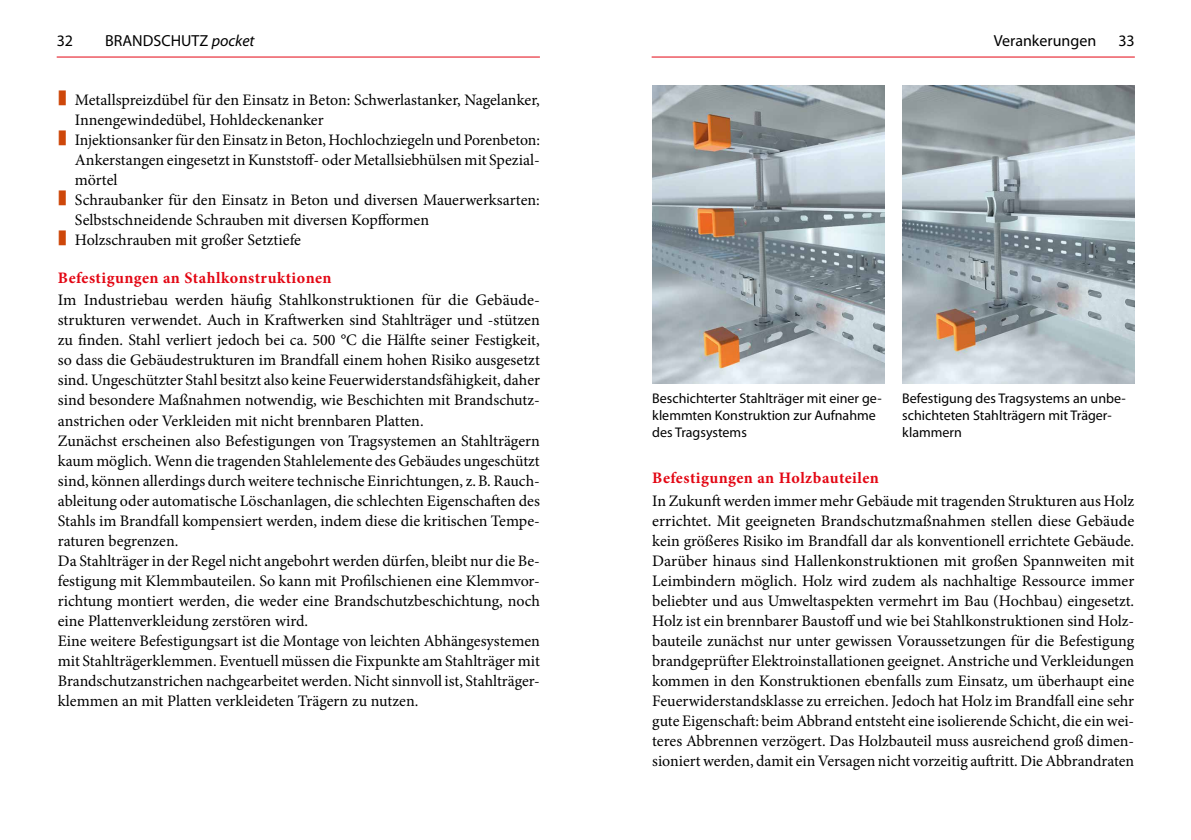
<style>
.page{position:relative;width:1191px;height:840px;background:#fff}
.page>*{position:absolute;margin:0;border:0;box-sizing:border-box;transform-origin:0 0}
.t1{font:16px/20px "Minion Pro";color:#000}
.t2{font:700 16px "Minion Pro";letter-spacing:.025em;color:#e30613}
.t3{font:16px "Myriad Pro";color:#000}
.t4{font:14px/16.8px "Myriad Pro";color:#000}
.s1{font-style:italic}
</style>
<div class="page">
<hr style="left:651px;top:56px;width:483px;height:1px;background:#e30613">
<hr style="left:57px;top:56px;width:483px;height:1px;background:#e30613">
<img style="left:652px;top:85px;width:232px;height:298px">
<img style="left:902px;top:85px;width:232px;height:298px">
<p class="t3" style="left:993px;top:31px;width:104px">Verankerungen</p>
<p class="t3" style="left:57px;top:31px;width:18px">32</p>
<p class="t3" style="left:105px;top:31px;width:151px">BRANDSCHUTZ <span class="s1">pocket</span></p>
<p class="t3" style="left:1118px;top:31px;width:18px">33</p>
<p class="t1" style="left:75px;top:90px;width:466px">Metallspreizdübel für den Einsatz in Beton: Schwerlastanker, Nagelanker, Innengewindedübel, Hohldeckenanker<br>Injektionsanker für den Einsatz in Beton, Hochlochziegeln und Porenbeton:<br>Ankerstangen eingesetzt in Kunststoff- oder Metallsiebhülsen mit Spezial&shy;mörtel<br>Schraubanker für den Einsatz in Beton und diversen Mauerwerksarten:<br>Selbstschneidende Schrauben mit diversen Kopfformen<br>Holzschrauben mit großer Setztiefe</p>
<p class="t2" style="left:58px;top:266px;width:275px">Befestigungen an Stahlkonstruktionen</p>
<p class="t1" style="left:58px;top:290px;width:484px">Im Industriebau werden häufig Stahlkonstruktionen für die Gebäude&shy;strukturen verwendet. Auch in Kraftwerken sind Stahlträger und -stützen zu finden. Stahl verliert jedoch bei ca. 500 °C die Hälfte seiner Festigkeit, so dass die Gebäudestrukturen im Brandfall einem hohen Risiko ausgesetzt sind. Ungeschützter Stahl besitzt also keine Feuerwiderstandsfähigkeit, daher sind besondere Maßnahmen notwendig, wie Beschichten mit Brandschutz&shy;anstrichen oder Verkleiden mit nicht brennbaren Platten.<br>Zunächst erscheinen also Befestigungen von Tragsystemen an Stahlträgern kaum möglich. Wenn die tragenden Stahlelemente des Gebäudes ungeschützt sind, können allerdings durch weitere technische Einrichtungen, z.B. Rauch&shy;ableitung oder automatische Löschanlagen, die schlechten Eigenschaften des Stahls im Brandfall kompensiert werden, indem diese die kritischen Tempe&shy;raturen begrenzen.<br>Da Stahlträger in der Regel nicht angebohrt werden dürfen, bleibt nur die Be&shy;festigung mit Klemmbauteilen. So kann mit Profilschienen eine Klemmvor&shy;richtung montiert werden, die weder eine Brandschutzbeschichtung, noch eine Plattenverkleidung zerstören wird.<br>Eine weitere Befestigungsart ist die Montage von leichten Abhängesystemen mit Stahlträgerklemmen. Eventuell müssen die Fixpunkte am Stahlträger mit Brandschutzanstrichen nachgearbeitet werden. Nicht sinnvoll ist, Stahlträger&shy;klemmen an mit Platten verkleideten Trägern zu nutzen.</p>
<p class="t4" style="left:652px;top:390px;width:231px">Beschichterter Stahlträger mit einer ge&shy;klemmten Konstruktion zur Aufnahme des Tragsystems</p>
<p class="t4" style="left:902px;top:390px;width:225px">Befestigung des Tragsystems an unbe&shy;schichteten Stahlträgern mit Träger&shy;klammern</p>
<p class="t2" style="left:652px;top:466px;width:228px">Befestigungen an Holzbauteilen</p>
<p class="t1" style="left:652px;top:490px;width:483px;text-align:justify">In Zukunft werden immer mehr Gebäude mit tragenden Strukturen aus Holz errichtet. Mit geeigneten Brandschutzmaßnahmen stellen diese Gebäude kein größeres Risiko im Brandfall dar als konventionell errichtete Gebäude.<br>Darüber hinaus sind Hallenkonstruktionen mit großen Spannweiten mit Leimbindern möglich. Holz wird zudem als nachhaltige Ressource immer beliebter und aus Umweltaspekten vermehrt im Bau (Hochbau) eingesetzt.<br>Holz ist ein brennbarer Baustoff und wie bei Stahlkonstruktionen sind Holz&shy;bauteile zunächst nur unter gewissen Voraussetzungen für die Befestigung brandgeprüfter Elektroinstallationen geeignet. Anstriche und Verkleidungen kommen in den Konstruktionen ebenfalls zum Einsatz, um überhaupt eine Feuerwiderstandsklasse zu erreichen. Jedoch hat Holz im Brandfall eine sehr gute Eigenschaft: beim Abbrand entsteht eine isolierende Schicht, die ein wei&shy;teres Abbrennen verzögert. Das Holzbauteil muss ausreichend groß dimen&shy;sioniert werden, damit ein Versagen nicht vorzeitig auftritt. Die Abbrandraten</p>
</div>
